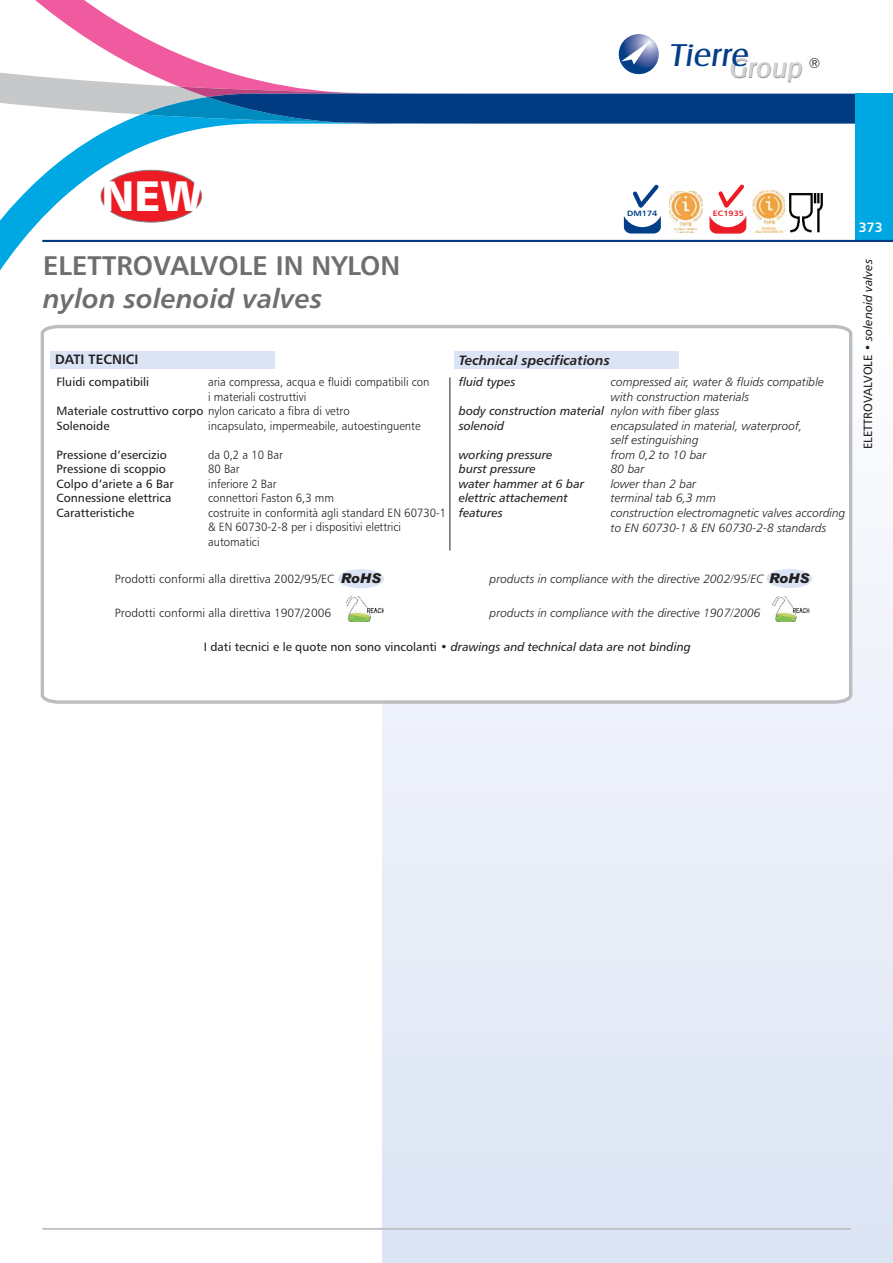
<style>
.page{position:relative;width:893px;height:1263px;background:#fff}
.page>*{position:absolute;margin:0;border:0;box-sizing:border-box;transform-origin:0 0}
.t1{font:42.75px "Humanist 777 BT Black B";color:#fff}
.t2{font:32.7px "Castle T";color:#023e88}
.t3{font:27.9px "Castle T";color:#939598}
.t4{font:27px "Humanist 777 BT Roman B,Bold";color:#6d6e70}
.t5{font:italic 27px "Humanist 777 BT Roman B,Bold";color:#6d6e70}
.t6{font:13.8px "Avant Garde IT Cby BT";color:#231f20}
.t7{font:italic 13.5px "Humanist 777 BT Roman B,Bold";color:#231f20}
.t8{font:13.5px "Humanist 777 BT Roman B,Bold";color:#231f20}
.t9{font:13.5px "Humanist 777 BT Roman B,Bold";color:#fff}
.t10{font:12px/14.5px "Humanist 777 BT Light B,Italic";color:#231f20}
.t11{font:12px/14.5px "Humanist 777 BT Light B";color:#231f20;scale:.95 1}
.t12{font:12px/14.4px "Humanist 777 BT Roman B";color:#231f20}
.t13{font:12px/14.5px "Humanist 777 BT Roman B,Italic";color:#231f20}
.t14{font:12px "Humanist 777 BT Light B";color:#231f20}
.t15{font:7.65px "Humanist 777 BT Roman B,Bold";color:#ed1c24;scale:1.13 1}
.t16{font:7.65px "Humanist 777 BT Roman B,Bold";color:#023e88;scale:1.14 1}
.s1{font-family:"Humanist 777 BT Roman B"}
.s2{font-family:"Arial";font-weight:900;font-style:italic;font-size:13.5px}
.s3{font-family:"Humanist 777 BT Roman B,Italic"}
</style>
<div class="page">
<svg style="left:1px;top:124px;width:853px;height:145px"></svg>
<div style="left:382px;top:327px;width:510px;height:935px;background:#e6ecf7"></div>
<div style="left:40px;top:324px;width:814px;height:380px;background:#fff"></div>
<div style="left:51px;top:352px;width:224px;height:17px;background:#dbe4f4"></div>
<div style="left:454px;top:352px;width:224px;height:17px;background:#dbe4f4"></div>
<hr style="left:449px;top:377px;width:1px;height:173px;background:#231f20">
<div style="left:854px;top:94px;width:38px;height:147px;background:#00a8e3"></div>
<svg style="left:1px;top:0;width:891px;height:124px"></svg>
<hr style="left:42px;top:240px;width:850px;height:2px;background:#013b82">
<div style="left:338px;top:569px;width:46px;height:19px;background:#dbe4f4;border-radius:50%"></div>
<div style="left:766px;top:569px;width:46px;height:19px;background:#dbe4f4;border-radius:50%"></div>
<img style="left:346px;top:596px;width:37px;height:26px">
<img style="left:772px;top:596px;width:37px;height:26px">
<div style="left:101px;top:170px;width:100px;height:52px;background:#ed1c24;border-radius:50%"></div>
<div style="left:101px;top:170px;width:100px;height:52px;border:1px solid #808285;border-radius:50%"></div>
<hr style="left:42px;top:1228px;width:808px;height:2px;background:#bbbdc0">
<img style="left:752px;top:191px;width:32px;height:41px">
<img style="left:669px;top:191px;width:33px;height:41px">
<div style="left:624px;top:191px;width:36px;height:43px;background:#023e88;border-radius:7px"></div>
<div style="left:621px;top:183px;width:42px;height:44px;background:#fff;border-radius:50%"></div>
<svg style="left:629px;top:181px;width:33px;height:27px"></svg>
<div style="left:709px;top:191px;width:37px;height:43px;background:#ed1c24;border-radius:7px"></div>
<div style="left:706px;top:183px;width:43px;height:44px;background:#fff;border-radius:50%"></div>
<svg style="left:715px;top:181px;width:33px;height:27px"></svg>
<img style="left:789px;top:194px;width:34px;height:39px">
<h2 class="t2" style="left:669px;top:44px;width:84px">Tierre</h2>
<p class="t6" style="left:808px;top:55px;width:13px">®</p>
<h3 class="t3" style="left:729px;top:59px;width:78px">Group</h3>
<h1 class="t1" style="left:102px;top:182px;width:103px">NEW</h1>
<h3 class="t4" style="left:43px;top:255px;width:359px">ELETTROVALVOLE IN NYLON</h3>
<h3 class="t5" style="left:43px;top:288px;width:281px">nylon solenoid valves</h3>
<p class="t8" style="left:55px;top:354px;width:85px">DATI TECNICI</p>
<p class="t7" style="left:459px;top:355px;width:152px">Technical specifications</p>
<p class="t16" style="left:627px;top:210px;width:28px">DM174</p>
<p class="t15" style="left:712px;top:210px;width:29px">EC1935</p>
<p class="t11" style="left:208px;top:376px;width:234px">aria compressa, acqua e fluidi compatibili con</p>
<p class="t11" style="left:208px;top:390px;width:105px">i materiali costruttivi</p>
<p class="t11" style="left:57px;top:405px;width:310px"><span class="s1">Materiale costruttivo corpo</span> nylon caricato a fibra di vetro</p>
<p class="t11" style="left:208px;top:419px;width:225px">incapsulato, impermeabile, autoestinguente</p>
<p class="t11" style="left:208px;top:448px;width:252px">da 0,2 a 10 Bar<br>80 Bar<br>inferiore 2 Bar<br>connettori Faston 6,3 mm<br>costruite in conformità agli standard EN 60730-1 &amp; EN 60730-2-8 per i dispositivi elettrici automatici</p>
<p class="t12" style="left:57px;top:376px;width:94px">Fluidi compatibili</p>
<p class="t12" style="left:57px;top:419px;width:54px">Solenoide</p>
<p class="t12" style="left:57px;top:448px;width:119px">Pressione d’esercizio<br>Pressione di scoppio<br>Colpo d’ariete a 6 Bar<br>Connessione elettrica<br>Caratteristiche</p>
<p class="t13" style="left:459px;top:376px;width:58px">fluid types</p>
<p class="t13" style="left:459px;top:405px;width:147px">body construction material solenoid</p>
<p class="t13" style="left:459px;top:448px;width:127px">working pressure<br>burst pressure<br>water hammer at 6 bar elettric attachement features</p>
<p class="t10" style="left:611px;top:376px;width:236px">compressed air, water &amp; fluids compatible with construction materials<br>nylon with fiber glass<br>encapsulated in material, waterproof,<br>self estinguishing<br>from 0,2 to 10 bar<br>80 bar<br>lower than 2 bar<br>terminal tab 6,3 mm<br>construction electromagnetic valves according to EN 60730-1 &amp; EN 60730-2-8 standards</p>
<p class="t14" style="left:115px;top:574px;width:267px">Prodotti conformi alla direttiva 2002/95/EC <span class="s2">RoHS</span></p>
<p class="t10" style="left:489px;top:572px;width:321px">products in compliance with the directive 2002/95/EC <span class="s2">RoHS</span></p>
<p class="t14" style="left:115px;top:608px;width:218px">Prodotti conformi alla direttiva 1907/2006</p>
<p class="t10" style="left:489px;top:607px;width:272px">products in compliance with the directive 1907/2006</p>
<p class="t12" style="left:204px;top:640px;width:488px">I dati tecnici e le quote non sono vincolanti • <span class="s3">drawings and technical data are not binding</span></p>
<p class="t9" style="left:858px;top:222px;width:26px">373</p>
<p class="t12" style="left:861px;top:449px;width:192px;rotate:-90deg">ELETTROVALVOLE • <span class="s3">solenoid valves</span></p>
</div>
